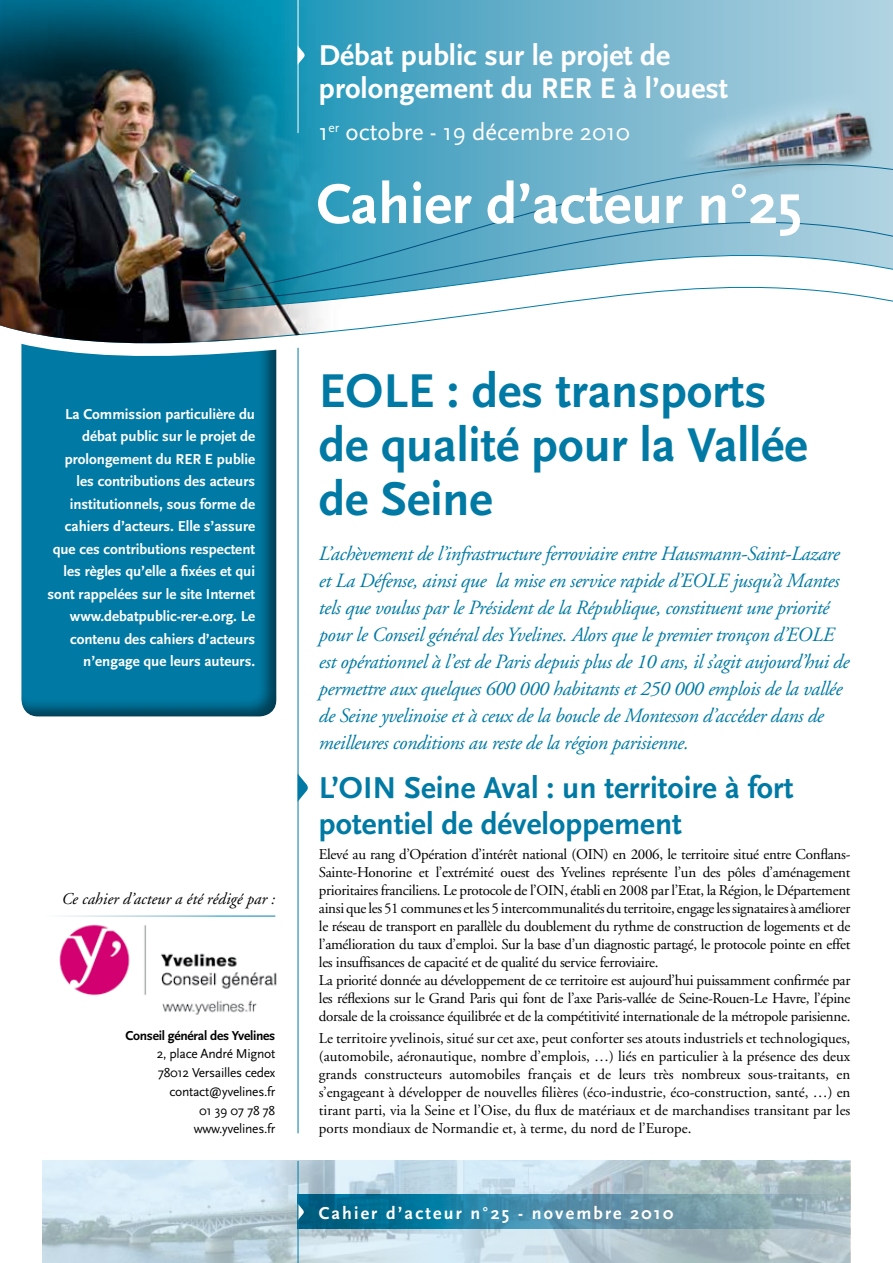
<style>
.page{position:relative;width:893px;height:1263px;background:#fff}
.page>*{position:absolute;margin:0;border:0;box-sizing:border-box;transform-origin:0 0}
.t1{font:700 58.5px "Scala Sans Pro";color:#fff}
.t2{font:700 49.5px/54px "Scala Sans Pro";color:#007aa4}
.t3{font:700 31.5px/36px "Scala Sans Pro";color:#007aa4}
.t4{font:700 30px/33px "Scala Sans Pro";color:#fff}
.t5{font:24.75px "Scala Sans Pro";color:#fff}
.t6{font:italic 20.25px/27px "Adobe Garamond LT";letter-spacing:-.02em;color:#007aa4}
.t7{font:700 18px "Scala Sans Pro";letter-spacing:.12em;color:#fff}
.t8{font:italic 16.5px "Adobe Garamond LT";color:#000}
.t9{font:15px/18px "Adobe Garamond LT";letter-spacing:-.02em;color:#000}
.t10{font:700 15px/22.5px "Scala Sans Pro";color:#fff;text-align:right}
.t11{font:13.5px/18.8px "Scala Sans Pro";letter-spacing:-.02em;color:#000;text-align:right}
.t12{font:700 13.5px "Scala Sans Pro";letter-spacing:-.02em;color:#000}
</style>
<div class="page">
<hr style="left:298px;top:341px;width:1px;height:792px;background:#007aa4">
<div style="left:20px;top:325px;width:258px;height:392px;background:#000;opacity:.5"></div>
<svg style="left:20px;top:348px;width:279px;height:12px"></svg>
<svg style="left:342px;top:0;width:551px;height:163px;background:#6ab1cb"></svg>
<svg style="left:20px;top:305px;width:527px;height:43px"></svg>
<img style="left:43px;top:1161px;width:807px;height:102px">
<svg style="left:299px;top:1195px;width:551px;height:34px;background:#4d8ea7"></svg>
<svg style="left:299px;top:1203px;width:5px;height:17px"></svg>
<hr style="left:298px;top:1161px;width:1px;height:102px;background:#007aa4">
<svg style="left:342px;top:163px;width:551px;height:136px"></svg>
<img style="left:0;top:0;width:342px;height:345px">
<svg style="left:299px;top:45px;width:6px;height:20px"></svg>
<hr style="left:298px;top:0;width:1px;height:133px;background:#fff">
<img style="left:660px;top:60px;width:233px;height:175px">
<img style="left:59px;top:924px;width:218px;height:91px">
<svg style="left:298px;top:773px;width:10px;height:29px"></svg>
<h3 class="t4" style="left:319px;top:37px;width:411px">Débat public sur le projet de prolongement du RER E à l’ouest</h3>
<h3 class="t5" style="left:319px;top:115px;width:313px">1<sup>er</sup> octobre - 19 décembre 2010</h3>
<h1 class="t1" style="left:317px;top:164px;width:487px">Cahier d’acteur n°25</h1>
<p class="t10" style="left:48px;top:402px;width:209px">La Commission particulière du débat public sur le projet de prolongement du RER E publie les contributions des acteurs institutionnels, sous forme de cahiers d’acteurs. Elle s’assure que ces contributions respectent les règles qu’elle a fixées et qui sont rappelées sur le site Internet www.debatpublic-rer-e.org. Le contenu des cahiers d’acteurs n’engage que leurs auteurs.</p>
<p class="t8" style="left:62px;top:889px;width:215px">Ce cahier d’acteur a été rédigé par :</p>
<p class="t12" style="left:126px;top:1026px;width:151px">Conseil général des Yvelines</p>
<p class="t11" style="left:157px;top:1044px;width:120px">2, place André Mignot<br>78012 Versailles cedex contact@yvelines.fr<br>01 39 07 78 78 www.yvelines.fr</p>
<h2 class="t2" style="left:319px;top:362px;width:490px">EOLE : des transports de qualité pour la Vallée de Seine</h2>
<p class="t6" style="left:319px;top:541px;width:532px">L’achèvement de l’infrastructure ferroviaire entre Hausmann-Saint-Lazare et La Défense, ainsi que la mise en service rapide d’EOLE jusqu’à Mantes tels que voulus par le Président de la République, constituent une priorité pour le Conseil général des Yvelines. Alors que le premier tronçon d’EOLE est opérationnel à l’est de Paris depuis plus de 10 ans, il s’agit aujourd’hui de permettre aux quelques 600 000 habitants et 250 000 emplois de la vallée de Seine yvelinoise et à ceux de la boucle de Montesson d’accéder dans de meilleures conditions au reste de la région parisienne.</p>
<h3 class="t3" style="left:319px;top:768px;width:476px">L’OIN Seine Aval : un territoire à fort potentiel de développement</h3>
<p class="t9" style="left:319px;top:845px;width:533px">Elevé au rang d’Opération d’intérêt national (OIN) en 2006, le territoire situé entre Conflans-Sainte-Honorine et l’extrémité ouest des Yvelines représente l’un des pôles d’aménagement prioritaires franciliens. Le protocole de l’OIN, établi en 2008 par l’Etat, la Région, le Département ainsi que les 51 communes et les 5 intercommunalités du territoire, engage les signataires à améliorer le réseau de transport en parallèle du doublement du rythme de construction de logements et de l’amélioration du taux d’emploi. Sur la base d’un diagnostic partagé, le protocole pointe en effet les insuffisances de capacité et de qualité du service ferroviaire.<br>La priorité donnée au développement de ce territoire est aujourd’hui puissamment confirmée par les réflexions sur le Grand Paris qui font de l’axe Paris-vallée de Seine-Rouen-Le Havre, l’épine dorsale de la croissance équilibrée et de la compétitivité internationale de la métropole parisienne.</p>
<p class="t9" style="left:319px;top:1029px;width:533px;text-align:justify">Le territoire yvelinois, situé sur cet axe, peut conforter ses atouts industriels et technologiques, (automobile, aéronautique, nombre d’emplois, …) liés en particulier à la présence des deux grands constructeurs automobiles français et de leurs très nombreux sous-traitants, en s’engageant à développer de nouvelles filières (éco-industrie, éco-construction, santé, …) en tirant parti, via la Seine et l’Oise, du flux de matériaux et de marchandises transitant par les ports mondiaux de Normandie et, à terme, du nord de l’Europe.</p>
<p class="t7" style="left:319px;top:1200px;width:356px">Cahier d’acteur n°25 - novembre 2010</p>
</div>
